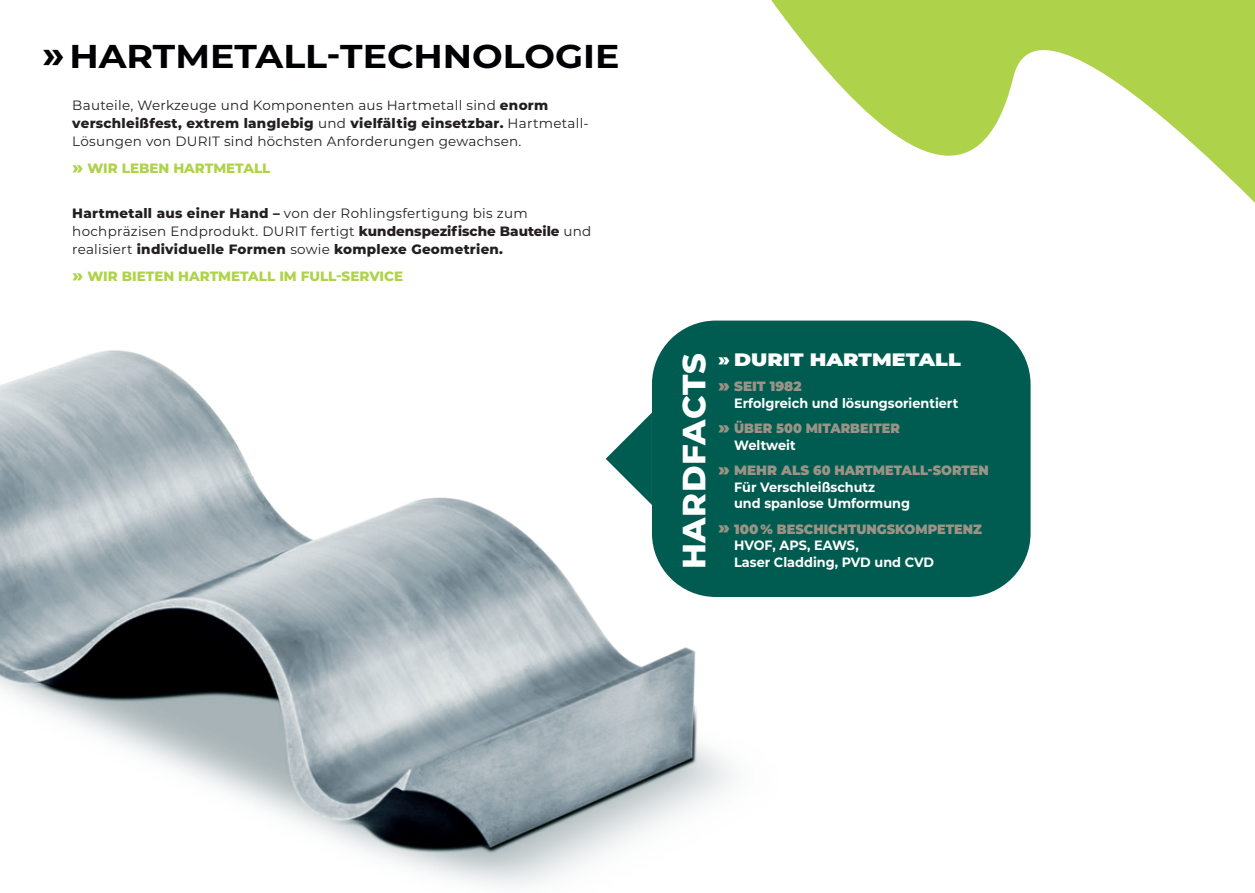
<style>
.page{position:relative;width:1255px;height:893px;background:#fff}
.page>*{position:absolute;margin:0;border:0;box-sizing:border-box;transform-origin:0 0}
.t1{font:700 33px "Montserrat";color:#000103;scale:1.1 1}
.t2{font:800 32.1px "Montserrat";letter-spacing:.02em;color:#fff}
.t3{font:900 18px "Montserrat";color:#fff}
.t4{font:13.5px/18px "Montserrat";letter-spacing:.02em;color:#231f20}
.t5{font:800 13.5px/18px "Montserrat";letter-spacing:.02em;color:#231f20}
.t6{font:700 13.5px/16.5px "Montserrat";color:#fff;scale:.95 1}
.t7{font:800 13.5px "Montserrat";color:#aed24a}
.t8{font:900 13.5px/16.5px "Montserrat";color:#9b9486}
.t9{font:900 13.5px/16.5px "Montserrat";color:#9b9486;scale:.95 1}
.s1{font-size:39px}
.s2{font-weight:800}
.s3{font-size:18px}
.s4{font-weight:400}
.s5{font-weight:900;font-size:18px;color:#9b9486}
.s6{font-weight:900;color:#9b9486}
.s7{font-weight:700;color:#fff}
</style>
<div class="page">
<svg style="left:771px;top:0;width:483px;height:202px;fill:#aed24a"></svg>
<img style="left:0;top:320px;width:795px;height:566px">
<div style="left:652px;top:321px;width:378px;height:276px;background:#005c50;border-radius:64px"></div>
<svg style="left:605px;top:413px;width:47px;height:92px"></svg>
<h1 class="t1" style="left:43px;top:32px;width:526px"><span class="s1">»</span> HARTMETALL-TECHNOLOGIE</h1>
<p class="t4" style="left:72px;top:96px;width:518px">Bauteile, Werkzeuge und Komponenten aus Hartmetall sind <span class="s2">enorm verschleißfest, extrem langlebig</span> und <span class="s2">vielfältig einsetzbar.</span> Hartmetall-<br>Lösungen von DURIT sind höchsten Anforderungen gewachsen.</p>
<p class="t7" style="left:72px;top:159px;width:200px"><span class="s3">»</span> WIR LEBEN HARTMETALL</p>
<p class="t5" style="left:72px;top:204px;width:520px">Hartmetall aus einer Hand – <span class="s4">von der Rohlingsfertigung bis zum hochpräzisen Endprodukt. DURIT fertigt</span> kundenspezifische Bauteile <span class="s4">und realisiert</span> individuelle Formen <span class="s4">sowie</span> komplexe Geometrien.</p>
<p class="t7" style="left:72px;top:267px;width:332px"><span class="s3">»</span> WIR BIETEN HARTMETALL IM FULL-SERVICE</p>
<h2 class="t2" style="left:670px;top:569px;width:218px;rotate:-90deg">HARDFACTS</h2>
<h3 class="t3" style="left:718px;top:346px;width:244px">» DURIT HARTMETALL</h3>
<p class="t6" style="left:734px;top:378px;width:237px;text-indent:-16px"><span class="s5">»</span> <span class="s6">SEIT 1982<br></span>Erfolgreich und lösungsorientiert</p>
<p class="t9" style="left:734px;top:419px;width:176px;text-indent:-16px"><span class="s3">»</span> ÜBER 500 MITARBEITER<br><span class="s7">Weltweit</span></p>
<p class="t6" style="left:734px;top:462px;width:270px;text-indent:-16px"><span class="s5">»</span> <span class="s6">MEHR ALS 60 HARTMETALL-SORTEN<br></span>Für Verschleißschutz<br>und spanlose Umformung</p>
<p class="t8" style="left:734px;top:520px;width:249px;text-indent:-16px"><span class="s3">»</span> 100 % BESCHICHTUNGSKOMPETENZ<br><span class="s7">HVOF, APS, EAWS,</span></p>
<p class="t6" style="left:734px;top:553px;width:212px">Laser Cladding, PVD und CVD</p>
</div>
